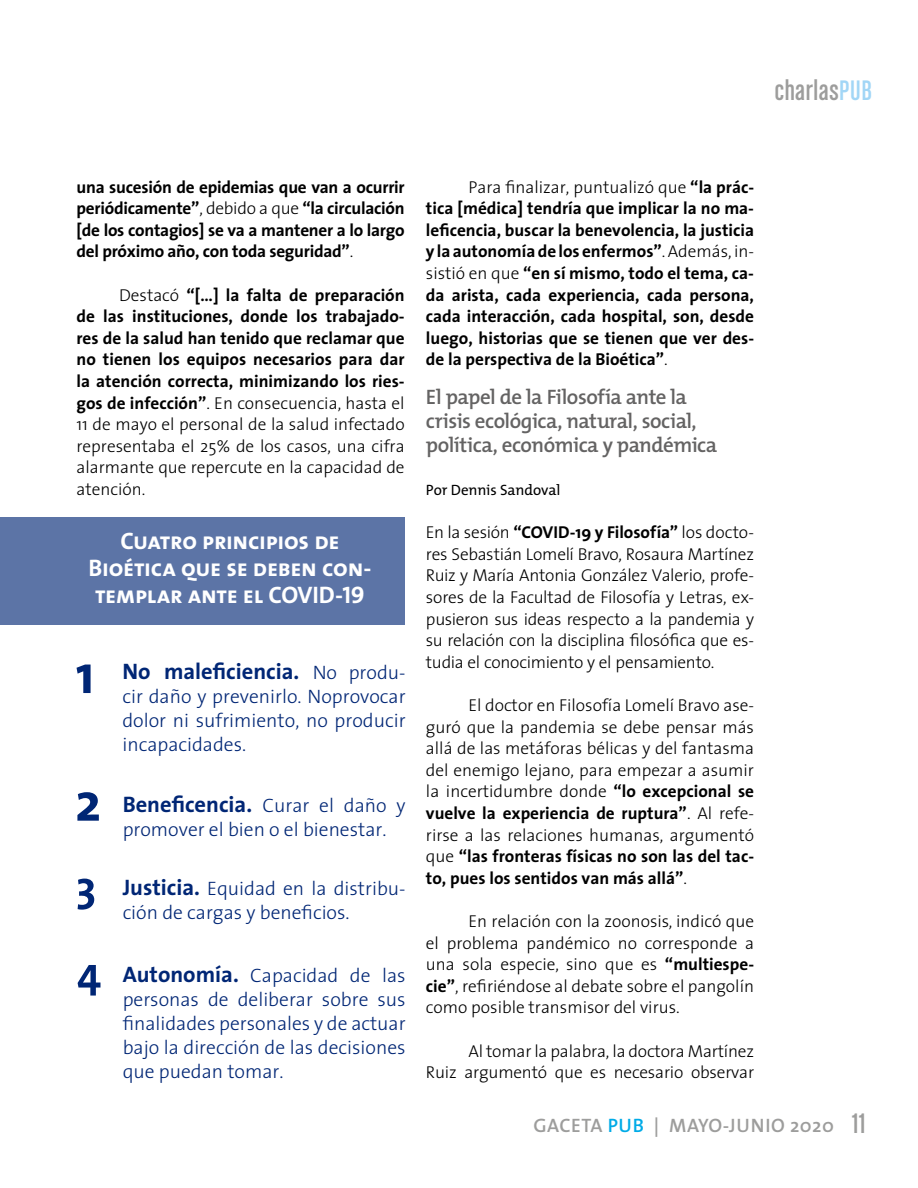
<style>
.page{position:relative;width:918px;height:1188px;background:#fff}
.page>*{position:absolute;margin:0;border:0;box-sizing:border-box;transform-origin:0 0}
.t1{font:30px "Chalet Comprime Cologne Sixty";letter-spacing:.025em;color:#9d9d9c}
.t2{font:24px/27px "The Mix Bold Caps";letter-spacing:-.015em;color:#fff;text-align:center}
.t3{font:700 22.5px "The Sans";color:#002675}
.t4{font:600 21px/24px "The Mix";letter-spacing:-.025em;color:#646363}
.t5{font:300 19.5px/24px "The Sans";color:#002675;text-align:justify}
.t6{font:600 19.5px "The Sans";letter-spacing:.025em;color:#9d9d9c}
.t7{font:300 17.25px/21.6px "The Sans";letter-spacing:-.01em;color:#000;text-align:justify}
.t8{font:700 17.25px/21.6px "The Sans";color:#000;text-align:justify}
.t9{font:15px "The Mix";letter-spacing:-.005em;color:#000}
.s1{color:#a2d6f6}
.s2{font-weight:300}
.s3{font-weight:300;font-size:19.5px}
.s4{font-weight:700;font-size:22.5px}
.s5{font-weight:700}
.s6{color:#00abe7}
.s7{font-family:"Chalet Comprime Cologne Sixty";font-weight:400;font-size:30px}
</style>
<div class="page">
<div style="left:0;top:517px;width:405px;height:108px;background:#5c74a6"></div>
<svg style="left:77px;top:665px;width:14px;height:28px"></svg>
<svg style="left:78px;top:965px;width:23px;height:31px"></svg>
<svg style="left:78px;top:879px;width:16px;height:31px"></svg>
<svg style="left:77px;top:792px;width:22px;height:29px"></svg>
<h1 class="t1" style="left:775px;top:74px;width:99px">charlas<span class="s1">PUB</span></h1>
<p class="t8" style="left:77px;top:176px;width:330px">una sucesión de epidemias que van a ocurrir periódicamente”<span class="s2">, debido a que</span> “la circulación [de los contagios] se va a mantener a lo largo del próximo año, con toda seguridad”<span class="s2">.</span></p>
<p class="t8" style="left:77px;top:284px;width:330px;text-indent:43px"><span class="s2">Destacó</span> “[…] la falta de preparación de las instituciones, donde los trabajado&shy;res de la salud han tenido que reclamar que no tienen los equipos necesarios para dar la atención correcta, minimizando los ries&shy;gos de infección”<span class="s2">. En consecuencia, hasta el 11 de mayo el personal de la salud infectado representaba el 25% de los casos, una cifra alarmante que repercute en la capacidad de atención.</span></p>
<h2 class="t2" style="left:88px;top:528px;width:285px">Cuatro principios de<br>Bioética que se deben con&shy;templar ante el COVID-19</h2>
<h3 class="t3" style="left:122px;top:653px;width:285px">No maleficiencia. <span class="s3">No produ-</span></h3>
<p class="t5" style="left:122px;top:684px;width:285px">cir daño y prevenirlo. Noprovocar dolor ni sufrimiento, no producir incapacidades.</p>
<h3 class="t3" style="left:123px;top:786px;width:284px">Beneficencia. <span class="s3">Curar el daño y</span></h3>
<p class="t5" style="left:123px;top:817px;width:265px">promover el bien o el bienestar.</p>
<p class="t5" style="left:123px;top:876px;width:284px"><span class="s4">Justicia.</span> Equidad en la distribu&shy;ción de cargas y beneficios.</p>
<p class="t5" style="left:123px;top:963px;width:284px"><span class="s4">Autonomía.</span> Capacidad de las personas de deliberar sobre sus finalidades personales y de actuar bajo la dirección de las decisiones que puedan tomar.</p>
<p class="t8" style="left:426px;top:176px;width:330px;text-indent:43px"><span class="s2">Para finalizar, puntualizó que</span> “la prác&shy;tica [médica] tendría que implicar la no ma&shy;leficencia, buscar la benevolencia, la justicia y la autonomía de los enfermos”<span class="s2">. Además, in&shy;sistió en que</span> “en sí mismo, todo el tema, ca&shy;da arista, cada experiencia, cada persona, cada interacción, cada hospital, son, desde luego, historias que se tienen que ver des&shy;de la perspectiva de la Bioética”<span class="s2">.</span></p>
<p class="t4" style="left:426px;top:384px;width:293px">El papel de la Filosofía ante la crisis ecológica, natural, social, política, económica y pandémica</p>
<p class="t9" style="left:426px;top:478px;width:136px">Por Dennis Sandoval</p>
<p class="t7" style="left:426px;top:521px;width:330px">En la sesión <span class="s5">“COVID-19 y Filosofía”</span> los docto&shy;res Sebastián Lomelí Bravo, Rosaura Martínez Ruiz y María Antonia González Valerio, profe&shy;sores de la Facultad de Filosofía y Letras, ex&shy;pusieron sus ideas respecto a la pandemia y su relación con la disciplina filosófica que es&shy;tudia el conocimiento y el pensamiento.</p>
<p class="t7" style="left:426px;top:694px;width:330px;text-indent:43px">El doctor en Filosofía Lomelí Bravo ase&shy;guró que la pandemia se debe pensar más allá de las metáforas bélicas y del fantasma del enemigo lejano, para empezar a asumir la incertidumbre donde <span class="s5">“lo excepcional se vuelve la experiencia de ruptura”</span>. Al refe&shy;rirse a las relaciones humanas, argumentó que <span class="s5">“las fronteras físicas no son las del tac&shy;to, pues los sentidos van más allá”</span>.</p>
<p class="t7" style="left:426px;top:910px;width:330px;text-indent:43px">En relación con la zoonosis, indicó que el problema pandémico no corresponde a una sola especie, sino que es <span class="s5">“multiespe&shy;cie”</span>, refiriéndose al debate sobre el pangolín como posible transmisor del virus.</p>
<p class="t7" style="left:426px;top:1039px;width:330px;text-align:right">Al tomar la palabra, la doctora Martínez<br>Ruiz argumentó que es necesario observar</p>
<p class="t6" style="left:534px;top:1109px;width:333px">GACETA <span class="s6">PUB</span> | MAYO-JUNIO 2020 <span class="s7">11</span></p>
</div>
